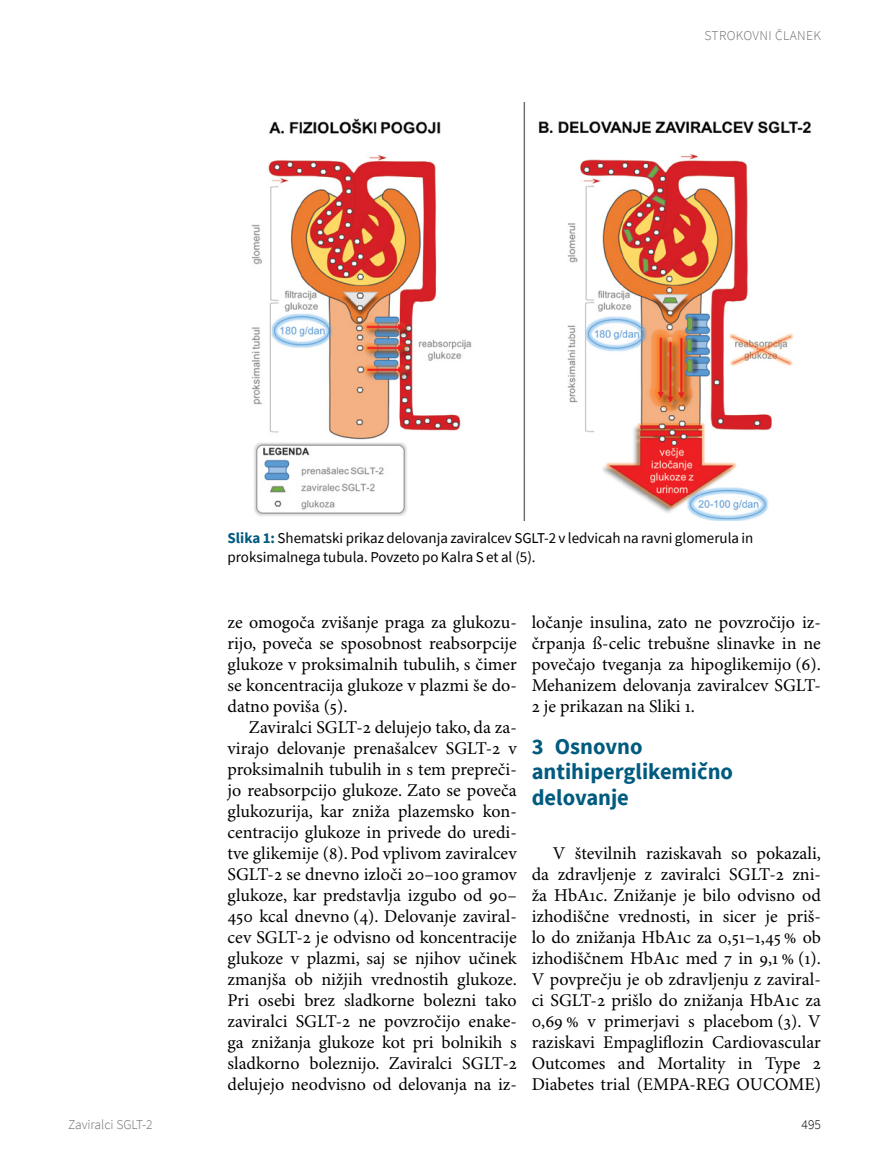
<style>
.page{position:relative;width:872px;height:1166px;background:#fff}
.page>*{position:absolute;margin:0;border:0;box-sizing:border-box;transform-origin:0 0}
.t1{font:700 22.5px/25.5px "Source Sans Pro";color:#005b7f}
.t2{font:18px/21px "Minion Pro";color:#000;text-align:justify}
.t3{font:15px/18px "Source Sans Pro";color:#000}
.t4{font:300 13.5px "Source Sans Pro";letter-spacing:.005em;color:#6d6e71}
.t5{font:300 13.5px "Source Sans Pro";letter-spacing:.025em;color:#6d6e71}
.t6{font:300 13.5px "Source Sans Pro";color:#000}
.s1{font-weight:700;color:#005b7f}
</style>
<div class="page">
<img style="left:251px;top:102px;width:560px;height:418px">
<p class="t5" style="left:704px;top:27px;width:118px">STROKOVNI ČLANEK</p>
<p class="t3" style="left:227px;top:529px;width:527px"><span class="s1">Slika 1:</span> Shematski prikaz delovanja zaviralcev SGLT-2 v ledvicah na ravni glomerula in proksimalnega tubula. Povzeto po Kalra S et al (5).</p>
<p class="t2" style="left:227px;top:612px;width:291px">ze omogoča zvišanje praga za glukozu&shy;rijo, poveča se sposobnost reabsorpcije glukoze v proksimalnih tubulih, s čimer se koncentracija glukoze v plazmi še do&shy;datno poviša (5).</p>
<p class="t2" style="left:227px;top:717px;width:291px;text-indent:21px">Zaviralci SGLT-2 delujejo tako, da za&shy;virajo delovanje prenašalcev SGLT-2 v proksimalnih tubulih in s tem prepreči&shy;jo reabsorpcijo glukoze. Zato se poveča glukozurija, kar zniža plazemsko kon&shy;centracijo glukoze in privede do uredi&shy;tve glikemije (8). Pod vplivom zaviralcev SGLT-2 se dnevno izloči 20–100 gramov glukoze, kar predstavlja izgubo od 90– 450 kcal dnevno (4). Delovanje zaviral&shy;cev SGLT-2 je odvisno od koncentracije glukoze v plazmi, saj se njihov učinek zmanjša ob nižjih vrednostih glukoze.<br>Pri osebi brez sladkorne bolezni tako zaviralci SGLT-2 ne povzročijo enake&shy;ga znižanja glukoze kot pri bolnikih s sladkorno boleznijo. Zaviralci SGLT-2 delujejo neodvisno od delovanja na iz-</p>
<p class="t2" style="left:532px;top:612px;width:291px">ločanje insulina, zato ne povzročijo iz&shy;črpanja ß-celic trebušne slinavke in ne povečajo tveganja za hipoglikemijo (6).<br>Mehanizem delovanja zaviralcev SGLT-2 je prikazan na Sliki 1.</p>
<p class="t1" style="left:531px;top:732px;width:203px">3 Osnovno antihiperglikemično delovanje</p>
<p class="t2" style="left:531px;top:843px;width:291px;text-indent:21px">V številnih raziskavah so pokazali, da zdravljenje z zaviralci SGLT-2 zni&shy;ža HbA1c. Znižanje je bilo odvisno od izhodiščne vrednosti, in sicer je priš&shy;lo do znižanja HbA1c za 0,51–1,45 % ob izhodiščnem HbA1c med 7 in 9,1 % (1).<br>V povprečju je ob zdravljenju z zaviral&shy;ci SGLT-2 prišlo do znižanja HbA1c za 0,69 % v primerjavi s placebom (3). V raziskavi Empagliflozin Cardiovascular Outcomes and Mortality in Type 2<br>Diabetes trial (EMPA-REG OUCOME)</p>
<p class="t4" style="left:68px;top:1116px;width:86px">ZAVIRALCI SGLT-2</p>
<p class="t6" style="left:801px;top:1116px;width:21px">495</p>
</div>
